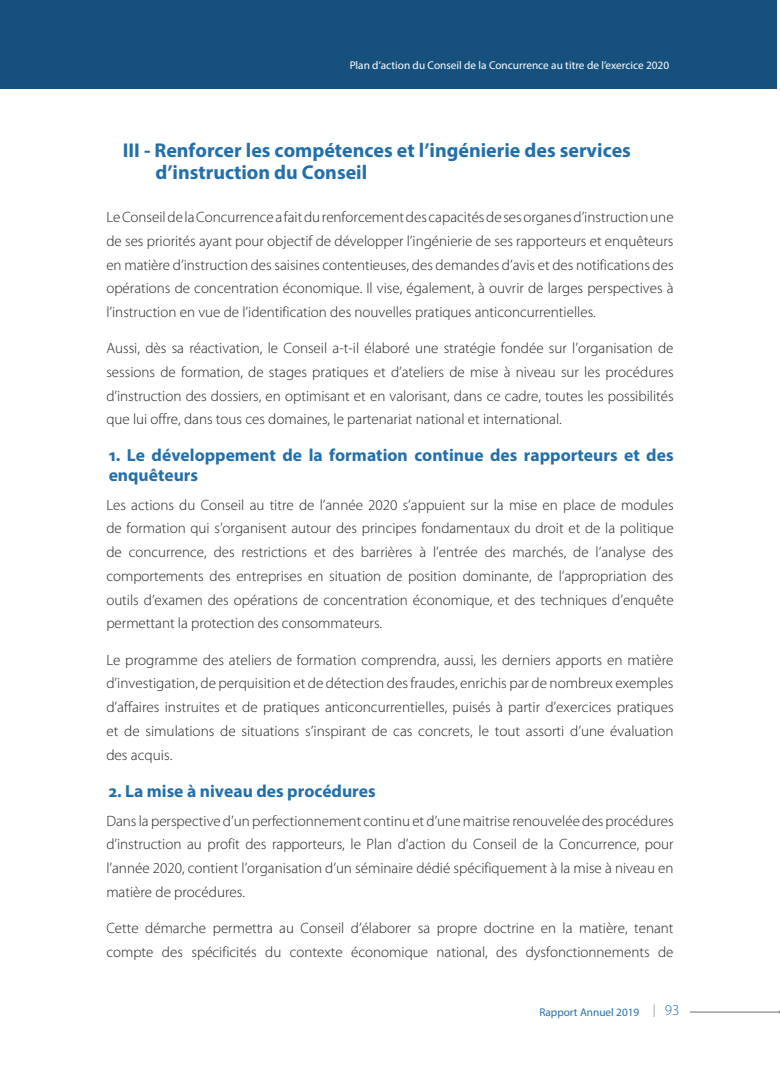
<style>
.page{position:relative;width:780px;height:1088px;background:#fff}
.page>*{position:absolute;margin:0;border:0;box-sizing:border-box;transform-origin:0 0}
.t1{font:700 20px/22px "Myriad Pro";color:#236faa}
.t2{font:700 17.5px/19.2px "Myriad Pro";color:#236faa}
.t3{font:300 15px/23.8px "Myriad Pro";color:#231f20;text-align:justify}
.t4{font:300 15px "Myriad Pro";color:#236faa}
.t5{font:11.25px "Myriad Pro";color:#fff}
.t6{font:11.25px "Myriad Pro";color:#236faa}
</style>
<div class="page">
<div style="left:18px;top:0;width:758px;height:89px;background:#16517e"></div>
<div style="left:0;top:0;width:18px;height:89px;background:#16517e"></div>
<hr style="left:690px;top:1012px;width:89px;height:1px;background:#6c6d70">
<svg style="left:653px;top:1004px;width:1px;height:13px"></svg>
<p class="t5" style="left:349px;top:58px;width:321px">Plan d’action du Conseil de la Concurrence au titre de l’exercice 2020</p>
<h1 class="t1" style="left:155px;top:138px;width:477px;text-indent:-33px">III - Renforcer les compétences et l’ingénierie des services d’instruction du Conseil</h1>
<p class="t3" style="left:106px;top:205px;width:568px">Le Conseil de la Concurrence a fait du renforcement des capacités de ses organes d’instruction une de ses priorités ayant pour objectif de développer l’ingénierie de ses rapporteurs et enquêteurs en matière d’instruction des saisines contentieuses, des demandes d’avis et des notifications des opérations de concentration économique. Il vise, également, à ouvrir de larges perspectives à l’instruction en vue de l’identification des nouvelles pratiques anticoncurrentielles.</p>
<p class="t3" style="left:106px;top:336px;width:568px">Aussi, dès sa réactivation, le Conseil a-t-il élaboré une stratégie fondée sur l’organisation de sessions de formation, de stages pratiques et d’ateliers de mise à niveau sur les procédures d’instruction des dossiers, en optimisant et en valorisant, dans ce cadre, toutes les possibilités que lui offre, dans tous ces domaines, le partenariat national et international.</p>
<p class="t2" style="left:109px;top:445px;width:566px">1. Le développement de la formation continue des rapporteurs et des enquêteurs</p>
<p class="t3" style="left:106px;top:493px;width:569px">Les actions du Conseil au titre de l’année 2020 s’appuient sur la mise en place de modules de formation qui s’organisent autour des principes fondamentaux du droit et de la politique de concurrence, des restrictions et des barrières à l’entrée des marchés, de l’analyse des comportements des entreprises en situation de position dominante, de l’appropriation des outils d’examen des opérations de concentration économique, et des techniques d’enquête permettant la protection des consommateurs.</p>
<p class="t3" style="left:106px;top:648px;width:568px">Le programme des ateliers de formation comprendra, aussi, les derniers apports en matière d’investigation, de perquisition et de détection des fraudes, enrichis par de nombreux exemples d’affaires instruites et de pratiques anticoncurrentielles, puisés à partir d’exercices pratiques et de simulations de situations s’inspirant de cas concrets, le tout assorti d’une évaluation des acquis.</p>
<p class="t2" style="left:109px;top:780px;width:268px">2. La mise à niveau des procédures</p>
<p class="t3" style="left:106px;top:809px;width:568px">Dans la perspective d’un perfectionnement continu et d’une maitrise renouvelée des procédures d’instruction au profit des rapporteurs, le Plan d’action du Conseil de la Concurrence, pour l’année 2020, contient l’organisation d’un séminaire dédié spécifiquement à la mise à niveau en matière de procédures.</p>
<p class="t3" style="left:106px;top:916px;width:568px">Cette démarche permettra au Conseil d’élaborer sa propre doctrine en la matière, tenant compte des spécificités du contexte économique national, des dysfonctionnements de</p>
<p class="t6" style="left:539px;top:1005px;width:101px">Rapport Annuel 2019</p>
<p class="t4" style="left:664px;top:1002px;width:16px">93</p>
</div>
